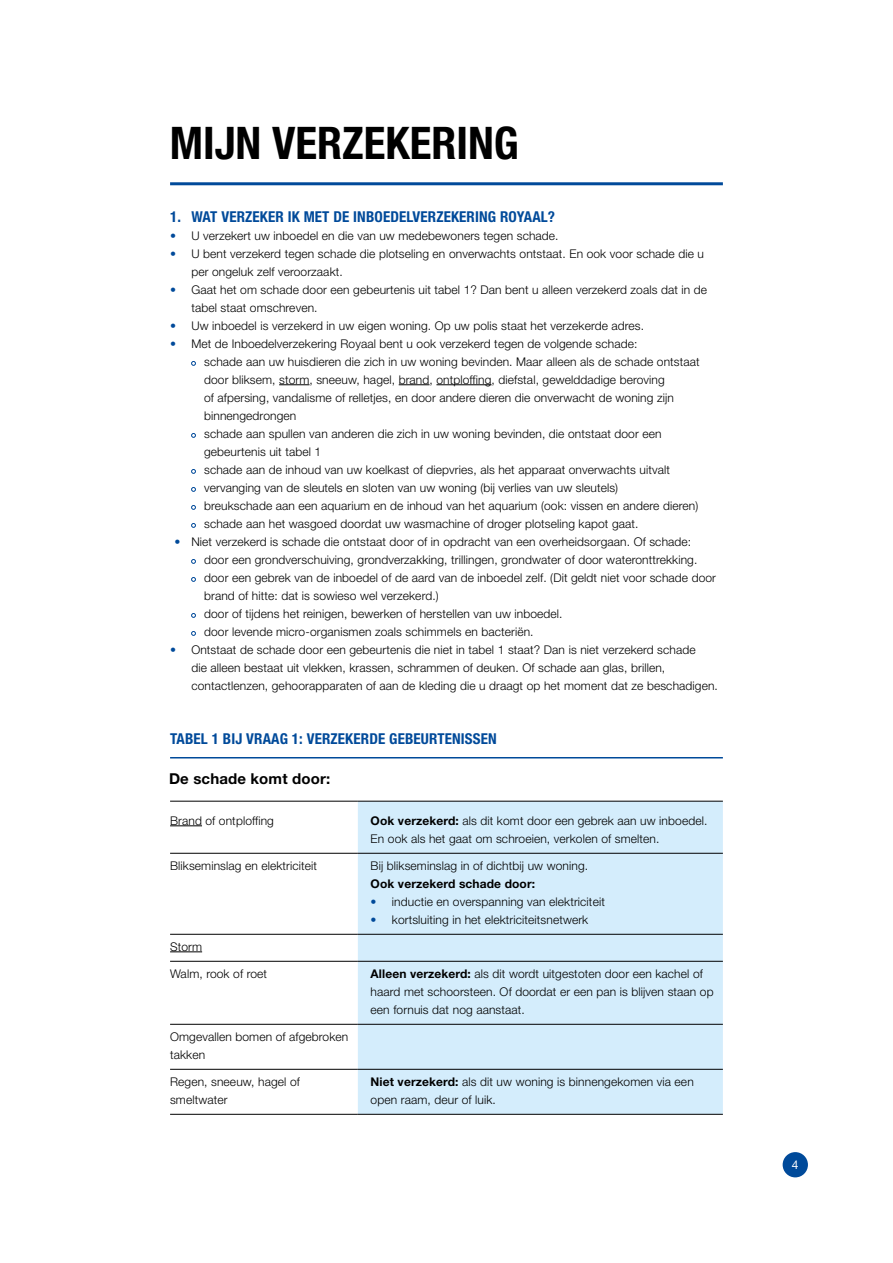
<style>
.page{position:relative;width:893px;height:1263px;background:#fff}
.page>*{position:absolute;margin:0;border:0;box-sizing:border-box;transform-origin:0 0}
.t1{font:700 condensed 45px "Helvetica Neue LT Std";color:#000}
.t2{font:700 condensed 15px "Helvetica Neue LT Std";letter-spacing:.01em;color:#004a9a}
.t3{font:700 15px "Helvetica Neue LT Std";letter-spacing:.01em;color:#000}
.t4{font:300 12px/18px "Helvetica Neue LT Std";letter-spacing:.01em;color:#000}
.t5{font:700 12px "Helvetica Neue LT Std";letter-spacing:.01em;color:#000}
.t6{font:12px "Helvetica Neue LT Std";color:#fff}
.s1{color:#004a9a}
.s2{font-weight:700}
</style>
<div class="page">
<div style="left:783px;top:1152px;width:25px;height:25px;background:#004a9a;border-radius:50%"></div>
<hr style="left:279px;top:384px;width:30px;height:1px;background:#000">
<hr style="left:399px;top:384px;width:31px;height:1px;background:#000">
<hr style="left:436px;top:384px;width:56px;height:1px;background:#000">
<svg style="left:191px;top:361px;width:5px;height:5px"></svg>
<svg style="left:191px;top:433px;width:5px;height:5px"></svg>
<svg style="left:191px;top:469px;width:5px;height:5px"></svg>
<svg style="left:191px;top:487px;width:5px;height:5px"></svg>
<svg style="left:191px;top:505px;width:5px;height:5px"></svg>
<svg style="left:191px;top:523px;width:5px;height:5px"></svg>
<svg style="left:191px;top:559px;width:5px;height:5px"></svg>
<svg style="left:191px;top:577px;width:5px;height:5px"></svg>
<svg style="left:191px;top:613px;width:5px;height:5px"></svg>
<svg style="left:191px;top:631px;width:5px;height:5px"></svg>
<hr style="left:170px;top:182px;width:553px;height:3px;background:#004a9a">
<div style="left:358px;top:802px;width:365px;height:312px;background:#d4edfc"></div>
<hr style="left:170px;top:801px;width:188px;height:1px;background:#000">
<hr style="left:358px;top:801px;width:365px;height:1px;background:#000">
<hr style="left:170px;top:853px;width:188px;height:1px;background:#000">
<hr style="left:358px;top:853px;width:365px;height:1px;background:#000">
<hr style="left:170px;top:934px;width:188px;height:1px;background:#000">
<hr style="left:358px;top:934px;width:365px;height:1px;background:#000">
<hr style="left:170px;top:961px;width:188px;height:1px;background:#000">
<hr style="left:358px;top:961px;width:365px;height:1px;background:#000">
<hr style="left:170px;top:1024px;width:188px;height:1px;background:#000">
<hr style="left:358px;top:1024px;width:365px;height:1px;background:#000">
<hr style="left:170px;top:1069px;width:188px;height:1px;background:#000">
<hr style="left:358px;top:1069px;width:365px;height:1px;background:#000">
<hr style="left:170px;top:1114px;width:188px;height:1px;background:#000">
<hr style="left:358px;top:1114px;width:365px;height:1px;background:#000">
<hr style="left:170px;top:825px;width:32px;height:1px;background:#000">
<hr style="left:170px;top:951px;width:32px;height:1px;background:#000">
<hr style="left:170px;top:757px;width:553px;height:1px;background:#004a9a">
<h1 class="t1" style="left:170px;top:115px;width:350px">MIJN VERZEKERING</h1>
<p class="t2" style="left:170px;top:207px;width:387px">1. WAT VERZEKER IK MET DE INBOEDELVERZEKERING ROYAAL?</p>
<p class="t4" style="left:170px;top:226px;width:390px"><span class="s1">•</span> U verzekert uw inboedel en die van uw medebewoners tegen schade.</p>
<p class="t4" style="left:191px;top:244px;width:514px;text-indent:-21px"><span class="s1">•</span> U bent verzekerd tegen schade die plotseling en onverwachts ontstaat. En ook voor schade die u per ongeluk zelf veroorzaakt.</p>
<p class="t4" style="left:191px;top:280px;width:517px;text-indent:-21px"><span class="s1">•</span> Gaat het om schade door een gebeurtenis uit tabel 1? Dan bent u alleen verzekerd zoals dat in de tabel staat omschreven.</p>
<p class="t4" style="left:170px;top:316px;width:476px"><span class="s1">•</span> Uw inboedel is verzekerd in uw eigen woning. Op uw polis staat het verzekerde adres.</p>
<p class="t4" style="left:204px;top:334px;width:497px;text-indent:-34px"><span class="s1">•</span> Met de Inboedelverzekering Royaal bent u ook verzekerd tegen de volgende schade:<br>schade aan uw huisdieren die zich in uw woning bevinden. Maar alleen als de schade ontstaat door bliksem, storm, sneeuw, hagel, brand, ontploffing, diefstal, gewelddadige beroving<br>of afpersing, vandalisme of relletjes, en door andere dieren die onverwacht de woning zijn binnengedrongen<br>schade aan spullen van anderen die zich in uw woning bevinden, die ontstaat door een gebeurtenis uit tabel 1<br>schade aan de inhoud van uw koelkast of diepvries, als het apparaat onverwachts uitvalt vervanging van de sleutels en sloten van uw woning (bij verlies van uw sleutels)<br>breukschade aan een aquarium en de inhoud van het aquarium (ook: vissen en andere dieren) schade aan het wasgoed doordat uw wasmachine of droger plotseling kapot gaat.</p>
<p class="t4" style="left:204px;top:532px;width:513px;text-indent:-30px"><span class="s1">•</span> Niet verzekerd is schade die ontstaat door of in opdracht van een overheidsorgaan. Of schade: door een grondverschuiving, grondverzakking, trillingen, grondwater of door wateronttrekking. door een gebrek van de inboedel of de aard van de inboedel zelf. (Dit geldt niet voor schade door brand of hitte: dat is sowieso wel verzekerd.)<br>door of tijdens het reinigen, bewerken of herstellen van uw inboedel.<br>door levende micro-organismen zoals schimmels en bacteriën.</p>
<p class="t4" style="left:191px;top:640px;width:528px;text-indent:-21px"><span class="s1">•</span> Ontstaat de schade door een gebeurtenis die niet in tabel 1 staat? Dan is niet verzekerd schade<br>die alleen bestaat uit vlekken, krassen, schrammen of deuken. Of schade aan glas, brillen, contactlenzen, gehoorapparaten of aan de kleding die u draagt op het moment dat ze beschadigen.</p>
<p class="t2" style="left:170px;top:729px;width:328px">TABEL 1 BIJ VRAAG 1: VERZEKERDE GEBEURTENISSEN</p>
<p class="t3" style="left:169px;top:770px;width:163px">De schade komt door:</p>
<p class="t4" style="left:170px;top:811px;width:105px">Brand of ontploffing</p>
<p class="t4" style="left:371px;top:811px;width:338px"><span class="s2">Ook verzekerd:</span> als dit komt door een gebrek aan uw inboedel.<br>En ook als het gaat om schroeien, verkolen of smelten.</p>
<p class="t4" style="left:170px;top:856px;width:149px">Blikseminslag en elektriciteit</p>
<p class="t4" style="left:371px;top:856px;width:219px">Bij blikseminslag in of dichtbij uw woning.</p>
<p class="t5" style="left:371px;top:876px;width:166px">Ook verzekerd schade door:</p>
<p class="t4" style="left:371px;top:892px;width:236px"><span class="s1">•</span> inductie en overspanning van elektriciteit</p>
<p class="t4" style="left:371px;top:910px;width:219px"><span class="s1">•</span> kortsluiting in het elektriciteitsnetwerk</p>
<p class="t4" style="left:170px;top:937px;width:34px">Storm</p>
<p class="t4" style="left:170px;top:964px;width:98px">Walm, rook of roet</p>
<p class="t4" style="left:371px;top:964px;width:344px"><span class="s2">Alleen verzekerd:</span> als dit wordt uitgestoten door een kachel of haard met schoorsteen. Of doordat er een pan is blijven staan op een fornuis dat nog aanstaat.</p>
<p class="t4" style="left:170px;top:1027px;width:180px">Omgevallen bomen of afgebroken takken</p>
<p class="t4" style="left:170px;top:1072px;width:131px">Regen, sneeuw, hagel of smeltwater</p>
<p class="t4" style="left:371px;top:1072px;width:325px"><span class="s2">Niet verzekerd:</span> als dit uw woning is binnengekomen via een open raam, deur of luik.</p>
<p class="t6" style="left:792px;top:1157px;width:8px">4</p>
</div>
